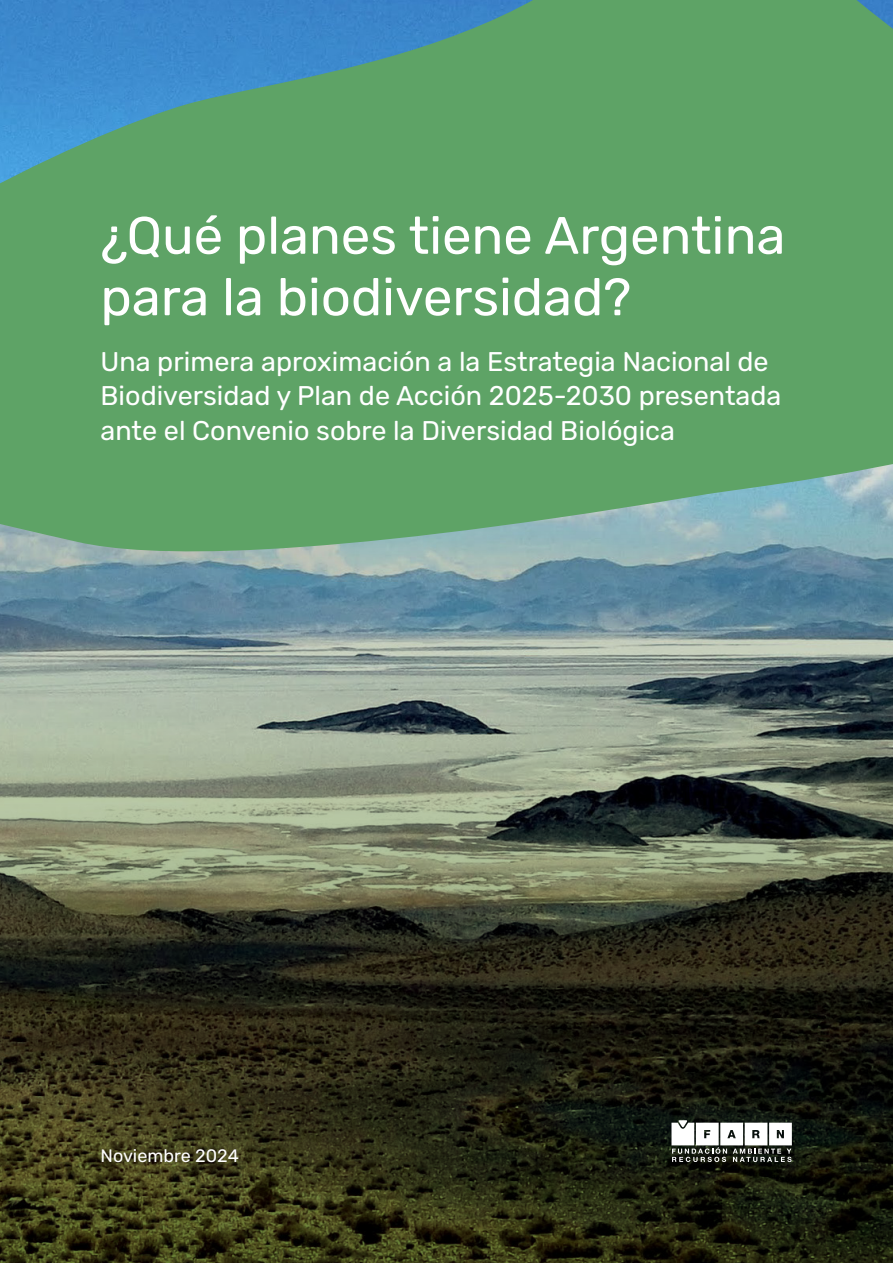
<style>
.page{position:relative;width:893px;height:1263px;background:#fff}
.page>*{position:absolute;margin:0;border:0;box-sizing:border-box;transform-origin:0 0}
.t1{font:52.5px/61.5px "Rubik";color:#fff}
.t2{font:27px/34.5px "Rubik";color:#fff}
.t3{font:18px "Rubik";color:#fff}
</style>
<div class="page">
<img style="left:0;top:561px;width:893px;height:702px">
<svg style="left:0;top:0;width:893px;height:561px;background:#5ea175"></svg>
<svg style="left:671px;top:1120px;width:121px;height:42px"></svg>
<h1 class="t1" style="left:100px;top:206px;width:686px">¿Qué planes tiene Argentina para la biodiversidad?</h1>
<p class="t2" style="left:100px;top:345px;width:682px">Una primera aproximación a la Estrategia Nacional de<br>Biodiversidad y Plan de Acción 2025-2030 presentada ante el Convenio sobre la Diversidad Biológica</p>
<p class="t3" style="left:100px;top:1146px;width:140px">Noviembre 2024</p>
</div>
